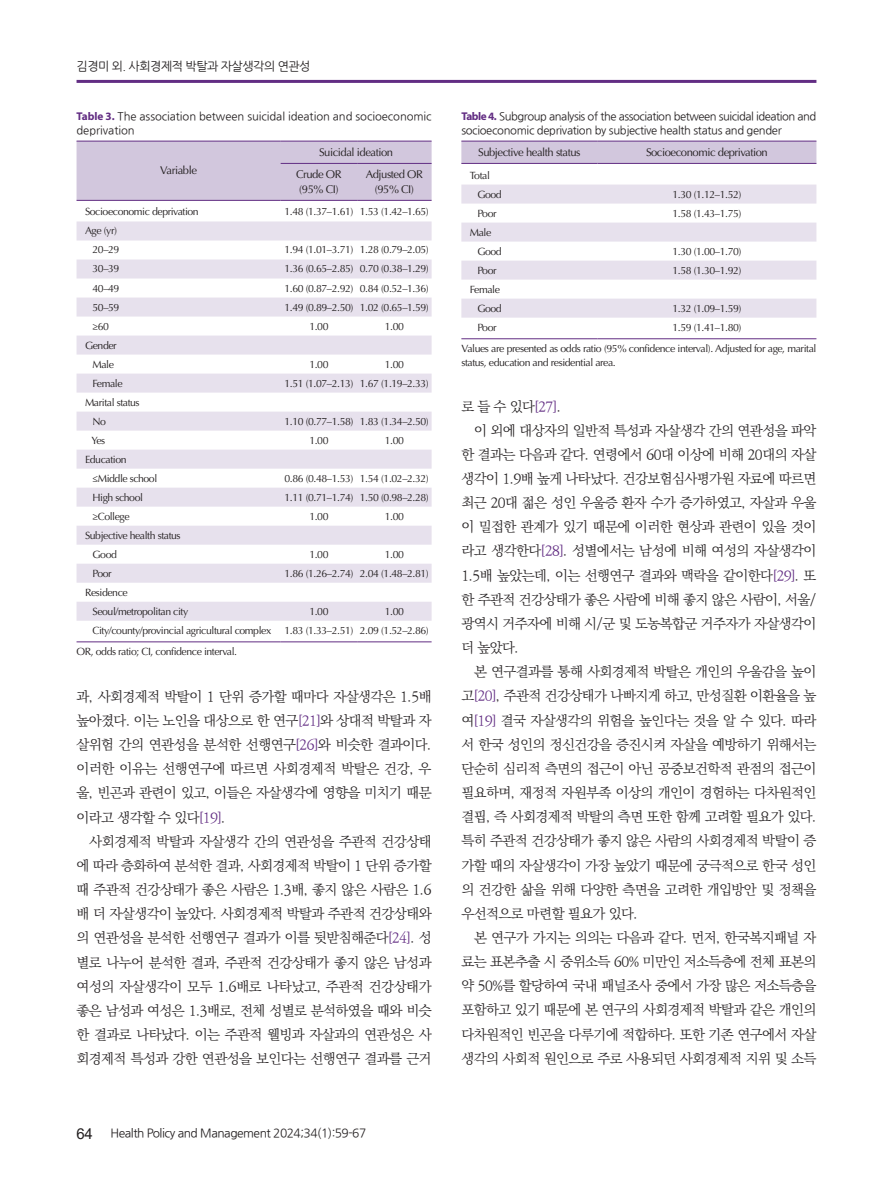
<style>
.page{position:relative;width:893px;height:1191px;background:#fff}
.page>*{position:absolute;margin:0;border:0;box-sizing:border-box;transform-origin:0 0}
.t1{font:13.8px/24.2px "Ko Pub World Batang PL";letter-spacing:-.04em;color:#231f20;text-align:justify}
.t2{font:12px "Nanum Gothic";letter-spacing:-.04em;color:#231f20}
.t3{font:11.25px/14.7px "Nanum Gothic";letter-spacing:-.03em;color:#231f20}
.t4{font:11.25px/22.4px "Optima LT Std";letter-spacing:-.04em;color:#231f20}
.t5{font:11.25px/14.7px "Nanum Gothic";letter-spacing:-.005em;color:#231f20}
.t6{font:10.5px/19px "Optima LT Std";letter-spacing:-.04em;color:#231f20}
.s1{font-family:"Myriad Pro";font-weight:700;color:#622d83}
.s2{color:#622d83}
.s3{font-family:"Arial";font-size:15px}
</style>
<div class="page">
<hr style="left:77px;top:80px;width:739px;height:3px;background:#622d83">
<div style="left:77px;top:142px;width:355px;height:58px;background:#d2c7dd"></div>
<svg style="left:77px;top:221px;width:355px;height:400px"></svg>
<hr style="left:281px;top:163px;width:76px;height:1px;background:#622d83">
<hr style="left:357px;top:163px;width:75px;height:1px;background:#622d83">
<hr style="left:77px;top:141px;width:204px;height:1px;background:#622d83">
<hr style="left:281px;top:141px;width:76px;height:1px;background:#622d83">
<hr style="left:357px;top:141px;width:75px;height:1px;background:#622d83">
<hr style="left:77px;top:200px;width:204px;height:1px;background:#622d83">
<hr style="left:281px;top:200px;width:76px;height:1px;background:#622d83">
<hr style="left:357px;top:200px;width:75px;height:1px;background:#622d83">
<hr style="left:77px;top:641px;width:204px;height:1px;background:#622d83">
<hr style="left:281px;top:641px;width:76px;height:1px;background:#622d83">
<hr style="left:357px;top:641px;width:75px;height:1px;background:#622d83">
<div style="left:461px;top:142px;width:355px;height:21px;background:#d2c7dd"></div>
<svg style="left:461px;top:184px;width:355px;height:134px;fill:#e7e1ed"></svg>
<hr style="left:461px;top:141px;width:136px;height:1px;background:#622d83">
<hr style="left:597px;top:141px;width:219px;height:1px;background:#622d83">
<hr style="left:461px;top:163px;width:136px;height:1px;background:#622d83">
<hr style="left:597px;top:163px;width:219px;height:1px;background:#622d83">
<hr style="left:461px;top:338px;width:136px;height:1px;background:#622d83">
<hr style="left:597px;top:338px;width:219px;height:1px;background:#622d83">
<p class="t2" style="left:77px;top:60px;width:236px">김경미 외. 사회경제적 박탈과 자살생각의 연관성</p>
<p class="t5" style="left:77px;top:109px;width:357px"><span class="s1">Table 3.</span> The association between suicidal ideation and socioeconomic deprivation</p>
<p class="t4" style="left:160px;top:160px;width:38px">Variable</p>
<p class="t4" style="left:296px;top:141px;width:99px;text-indent:23px">Suicidal ideation<br>Crude OR</p>
<p class="t4" style="left:299px;top:178px;width:41px">(95% CI)</p>
<p class="t4" style="left:366px;top:167px;width:59px;line-height:14.7px;text-align:center">Adjusted OR (95% CI)</p>
<p class="t6" style="left:85px;top:202px;width:115px">Socioeconomic deprivation</p>
<p class="t6" style="left:284px;top:202px;width:146px">1.48 (1.37–1.61) 1.53 (1.42–1.65)</p>
<p class="t6" style="left:85px;top:221px;width:36px;text-align:right">Age (yr)<br>20–29</p>
<p class="t6" style="left:284px;top:240px;width:146px">1.94 (1.01–3.71) 1.28 (0.79–2.05)</p>
<p class="t6" style="left:93px;top:259px;width:28px">30–39</p>
<p class="t6" style="left:284px;top:259px;width:146px">1.36 (0.65–2.85) 0.70 (0.38–1.29)</p>
<p class="t6" style="left:93px;top:278px;width:28px">40–49</p>
<p class="t6" style="left:284px;top:278px;width:146px">1.60 (0.87–2.92) 0.84 (0.52–1.36)</p>
<p class="t6" style="left:93px;top:297px;width:28px">50–59</p>
<p class="t6" style="left:284px;top:297px;width:146px">1.49 (0.89–2.50) 1.02 (0.65–1.59)</p>
<p class="t6" style="left:93px;top:316px;width:18px">≥60</p>
<p class="t6" style="left:309px;top:316px;width:21px">1.00</p>
<p class="t6" style="left:385px;top:316px;width:21px">1.00</p>
<p class="t6" style="left:85px;top:335px;width:33px;text-align:center">Gender<br>Male</p>
<p class="t6" style="left:309px;top:354px;width:21px">1.00</p>
<p class="t6" style="left:385px;top:354px;width:21px">1.00</p>
<p class="t6" style="left:93px;top:373px;width:32px">Female</p>
<p class="t6" style="left:284px;top:373px;width:146px">1.51 (1.07–2.13) 1.67 (1.19–2.33)</p>
<p class="t6" style="left:93px;top:393px;width:49px;text-indent:-7px">Marital status<br>No</p>
<p class="t6" style="left:284px;top:412px;width:146px">1.10 (0.77–1.58) 1.83 (1.34–2.50)</p>
<p class="t6" style="left:92px;top:431px;width:15px">Yes</p>
<p class="t6" style="left:309px;top:431px;width:21px">1.00</p>
<p class="t6" style="left:385px;top:431px;width:21px">1.00</p>
<p class="t6" style="left:93px;top:450px;width:66px;text-indent:-7px">Education ≤Middle school</p>
<p class="t6" style="left:284px;top:469px;width:146px">0.86 (0.48–1.53) 1.54 (1.02–2.32)</p>
<p class="t6" style="left:93px;top:488px;width:52px">High school</p>
<p class="t6" style="left:284px;top:488px;width:146px">1.11 (0.71–1.74) 1.50 (0.98–2.28)</p>
<p class="t6" style="left:93px;top:507px;width:39px">≥College</p>
<p class="t6" style="left:309px;top:507px;width:21px">1.00</p>
<p class="t6" style="left:385px;top:507px;width:21px">1.00</p>
<p class="t6" style="left:93px;top:526px;width:90px;text-indent:-7px">Subjective health status<br>Good</p>
<p class="t6" style="left:309px;top:545px;width:21px">1.00</p>
<p class="t6" style="left:385px;top:545px;width:21px">1.00</p>
<p class="t6" style="left:93px;top:564px;width:21px">Poor</p>
<p class="t6" style="left:284px;top:564px;width:146px">1.86 (1.26–2.74) 2.04 (1.48–2.81)</p>
<p class="t6" style="left:93px;top:583px;width:97px;text-indent:-7px">Residence<br>Seoul/metropolitan city</p>
<p class="t6" style="left:93px;top:602px;width:338px;text-indent:292px">1.00<br>City/county/provincial agricultural complex 1.83 (1.33–2.51) 2.09 (1.52–2.86)</p>
<p class="t6" style="left:77px;top:642px;width:162px">OR, odds ratio; CI, confidence interval.</p>
<p class="t6" style="left:309px;top:602px;width:21px">1.00</p>
<p class="t1" style="left:77px;top:684px;width:357px">과, 사회경제적 박탈이 1 단위 증가할 때마다 자살생각은 1.5배 높아졌다. 이는 노인을 대상으로 한 연구<span class="s2">[21]</span>와 상대적 박탈과 자 살위험 간의 연관성을 분석한 선행연구<span class="s2">[26]</span>와 비슷한 결과이다. 이러한 이유는 선행연구에 따르면 사회경제적 박탈은 건강, 우 울, 빈곤과 관련이 있고, 이들은 자살생각에 영향을 미치기 때문 이라고 생각할 수 있다<span class="s2">[19]</span>.</p>
<p class="t1" style="left:77px;top:829px;width:357px;text-indent:13px">사회경제적 박탈과 자살생각 간의 연관성을 주관적 건강상태 에 따라 층화하여 분석한 결과, 사회경제적 박탈이 1 단위 증가할 때 주관적 건강상태가 좋은 사람은 1.3배, 좋지 않은 사람은 1.6 배 더 자살생각이 높았다. 사회경제적 박탈과 주관적 건강상태와 의 연관성을 분석한 선행연구 결과가 이를 뒷받침해준다<span class="s2">[24]</span>. 성 별로 나누어 분석한 결과, 주관적 건강상태가 좋지 않은 남성과 여성의 자살생각이 모두 1.6배로 나타났고, 주관적 건강상태가 좋은 남성과 여성은 1.3배로, 전체 성별로 분석하였을 때와 비슷 한 결과로 나타났다. 이는 주관적 웰빙과 자살과의 연관성은 사 회경제적 특성과 강한 연관성을 보인다는 선행연구 결과를 근거</p>
<p class="t2" style="left:77px;top:1127px;width:291px"><span class="s3">64</span> Health Policy and Management 2024;34(1):59-67</p>
<p class="t3" style="left:461px;top:109px;width:356px"><span class="s1">Table 4.</span> Subgroup analysis of the association between suicidal ideation and socioeconomic deprivation by subjective health status and gender</p>
<p class="t4" style="left:478px;top:141px;width:104px">Subjective health status</p>
<p class="t4" style="left:646px;top:141px;width:123px">Socioeconomic deprivation</p>
<p class="t6" style="left:477px;top:166px;width:26px;text-indent:-7px">Total<br>Good</p>
<p class="t6" style="left:672px;top:185px;width:71px">1.30 (1.12–1.52)</p>
<p class="t6" style="left:477px;top:204px;width:21px">Poor</p>
<p class="t6" style="left:672px;top:204px;width:71px">1.58 (1.43–1.75)</p>
<p class="t6" style="left:477px;top:223px;width:26px;text-indent:-7px">Male<br>Good</p>
<p class="t6" style="left:672px;top:242px;width:71px">1.30 (1.00–1.70)</p>
<p class="t6" style="left:477px;top:261px;width:21px">Poor</p>
<p class="t6" style="left:672px;top:261px;width:71px">1.58 (1.30–1.92)</p>
<p class="t6" style="left:470px;top:280px;width:33px;text-align:right">Female<br>Good</p>
<p class="t6" style="left:672px;top:299px;width:71px">1.32 (1.09–1.59)</p>
<p class="t6" style="left:461px;top:316px;width:357px;line-height:21.5px;text-indent:211px">1.59 (1.41–1.80)<br>Values are presented as odds ratio (95% confidence interval). Adjusted for age, marital</p>
<p class="t6" style="left:461px;top:353px;width:156px">status, education and residential area.</p>
<p class="t6" style="left:477px;top:318px;width:21px">Poor</p>
<p class="t1" style="left:461px;top:394px;width:101px">로 들 수 있다<span class="s2">[27]</span>.</p>
<p class="t1" style="left:474px;top:418px;width:344px">이 외에 대상자의 일반적 특성과 자살생각 간의 연관성을 파악</p>
<p class="t1" style="left:461px;top:443px;width:357px">한 결과는 다음과 같다. 연령에서 60대 이상에 비해 20대의 자살</p>
<p class="t1" style="left:461px;top:467px;width:357px">생각이 1.9배 높게 나타났다. 건강보험심사평가원 자료에 따르면</p>
<p class="t1" style="left:461px;top:491px;width:357px">최근 20대 젊은 성인 우울증 환자 수가 증가하였고, 자살과 우울</p>
<p class="t1" style="left:461px;top:515px;width:357px">이 밀접한 관계가 있기 때문에 이러한 현상과 관련이 있을 것이</p>
<p class="t1" style="left:461px;top:539px;width:357px">라고 생각한다<span class="s2">[28]</span>. 성별에서는 남성에 비해 여성의 자살생각이</p>
<p class="t1" style="left:461px;top:563px;width:357px">1.5배 높았는데, 이는 선행연구 결과와 맥락을 같이한다<span class="s2">[29]</span>. 또</p>
<p class="t1" style="left:461px;top:587px;width:357px">한 주관적 건강상태가 좋은 사람에 비해 좋지 않은 사람이, 서울/</p>
<p class="t1" style="left:461px;top:612px;width:357px">광역시 거주자에 비해 시/군 및 도농복합군 거주자가 자살생각이</p>
<p class="t1" style="left:461px;top:636px;width:59px">더 높았다.</p>
<p class="t1" style="left:474px;top:660px;width:344px">본 연구결과를 통해 사회경제적 박탈은 개인의 우울감을 높이</p>
<p class="t1" style="left:461px;top:684px;width:357px">고<span class="s2">[20]</span>, 주관적 건강상태가 나빠지게 하고, 만성질환 이환율을 높</p>
<p class="t1" style="left:461px;top:708px;width:357px">여<span class="s2">[19]</span> 결국 자살생각의 위험을 높인다는 것을 알 수 있다. 따라</p>
<p class="t1" style="left:461px;top:732px;width:357px">서 한국 성인의 정신건강을 증진시켜 자살을 예방하기 위해서는</p>
<p class="t1" style="left:461px;top:756px;width:357px">단순히 심리적 측면의 접근이 아닌 공중보건학적 관점의 접근이</p>
<p class="t1" style="left:461px;top:781px;width:357px">필요하며, 재정적 자원부족 이상의 개인이 경험하는 다차원적인</p>
<p class="t1" style="left:461px;top:805px;width:357px">결핍, 즉 사회경제적 박탈의 측면 또한 함께 고려할 필요가 있다.</p>
<p class="t1" style="left:461px;top:829px;width:357px">특히 주관적 건강상태가 좋지 않은 사람의 사회경제적 박탈이 증</p>
<p class="t1" style="left:461px;top:853px;width:357px">가할 때의 자살생각이 가장 높았기 때문에 궁극적으로 한국 성인</p>
<p class="t1" style="left:461px;top:877px;width:357px">의 건강한 삶을 위해 다양한 측면을 고려한 개입방안 및 정책을</p>
<p class="t1" style="left:461px;top:901px;width:178px">우선적으로 마련할 필요가 있다.</p>
<p class="t1" style="left:474px;top:926px;width:344px">본 연구가 가지는 의의는 다음과 같다. 먼저, 한국복지패널 자</p>
<p class="t1" style="left:461px;top:950px;width:357px">료는 표본추출 시 중위소득 60% 미만인 저소득층에 전체 표본의</p>
<p class="t1" style="left:461px;top:974px;width:357px">약 50%를 할당하여 국내 패널조사 중에서 가장 많은 저소득층을</p>
<p class="t1" style="left:461px;top:998px;width:357px">포함하고 있기 때문에 본 연구의 사회경제적 박탈과 같은 개인의</p>
<p class="t1" style="left:461px;top:1022px;width:357px">다차원적인 빈곤을 다루기에 적합하다. 또한 기존 연구에서 자살</p>
<p class="t1" style="left:461px;top:1046px;width:357px">생각의 사회적 원인으로 주로 사용되던 사회경제적 지위 및 소득</p>
</div>
